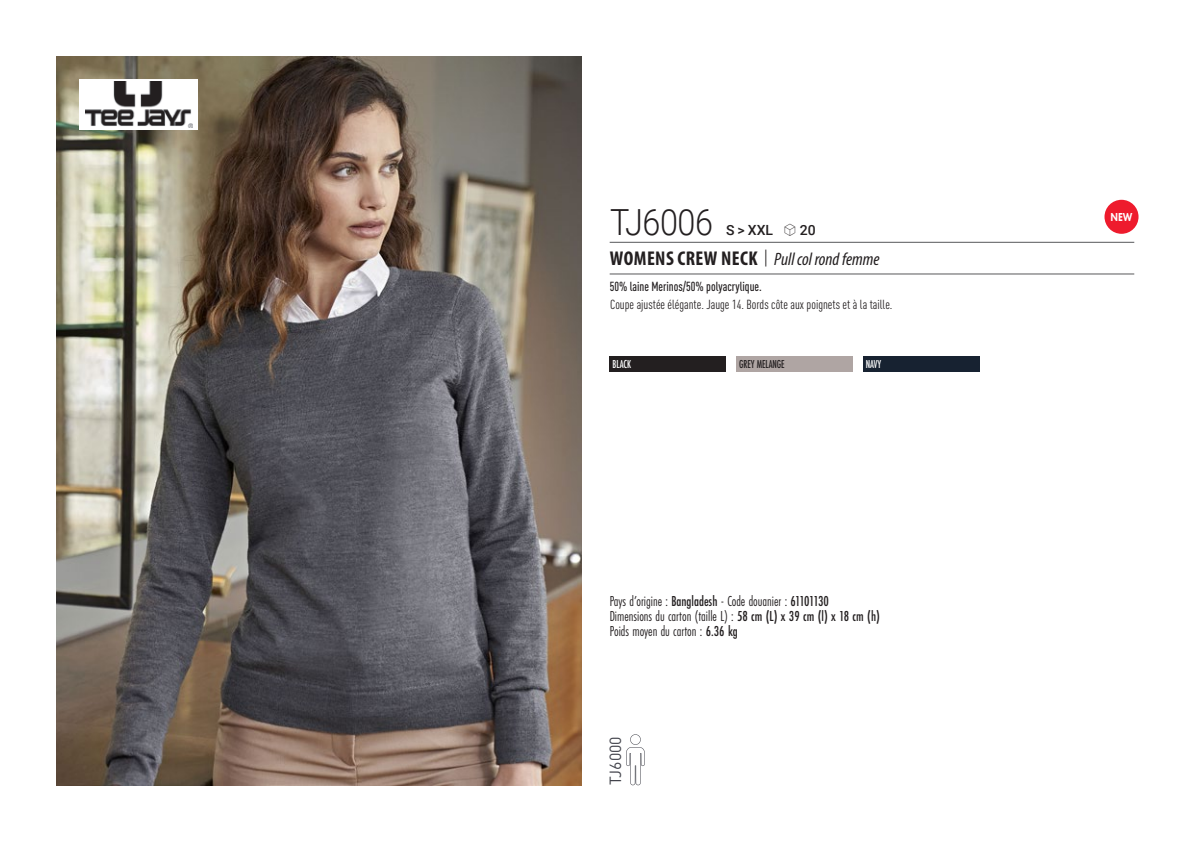
<style>
.page{position:relative;width:1191px;height:842px;background:#fff}
.page>*{position:absolute;margin:0;border:0;box-sizing:border-box;transform-origin:0 0}
.t1{font:300 36px "Roboto";letter-spacing:-.015em;color:#231f20;scale:.9 1}
.t2{font:italic 18px "Myriad Variable Concept";color:#231f20}
.t3{font:16px "DIN Pro";color:#43444c}
.t4{font:15px "Futura PT Cond";color:#231f20;scale:.95 1}
.t5{font:500 14px "Roboto";color:#231f20}
.t6{font:condensed 13px "DIN Pro";color:#231f20}
.grammage_2020{font:500 condensed 13px "DIN Pro";color:#231f20;scale:.95 1}
.Coloris_nuancier{font:500 12px "Futura PT Cond";letter-spacing:-.01em;color:#231f20;scale:.9 1}
.Coloris_nuancier_bla{font:500 12px "Futura PT Cond";letter-spacing:-.01em;color:#fff;scale:.9 1}
.nuancier_bloc_packsh{font:800 12px "Futura PT";color:#fff;scale:.8 1}
.s1{font-family:"Linotype Shapeshifter";font-weight:400;font-size:16px}
.s2{font-family:"Myriad Pro";font-weight:700;font-style:normal;font-stretch:condensed;font-size:20px}
.s3{font-family:"Roboto Condensed";font-weight:300;font-style:normal;font-size:20px}
.s4{font-weight:500}
</style>
<div class="page">
<img style="left:57px;top:57px;width:524px;height:728px">
<div style="left:609px;top:356px;width:117px;height:16px;background:#231f20"></div>
<div style="left:736px;top:356px;width:116px;height:16px;background:#afa5a3"></div>
<div style="left:863px;top:356px;width:116px;height:16px;background:#172231"></div>
<svg style="left:626px;top:734px;width:18px;height:51px"></svg>
<div style="left:1104px;top:200px;width:34px;height:34px;background:#ee1b2d;border-radius:50%"></div>
<div style="left:79px;top:79px;width:119px;height:51px;background:#fff"></div>
<img style="left:85px;top:82px;width:107px;height:45px">
<hr style="left:609px;top:242px;width:525px;height:1px;background:#57585a">
<hr style="left:609px;top:274px;width:525px;height:1px;background:#57585a">
<p class="t1" style="left:610px;top:197px;width:116px">TJ6006</p>
<p class="t5" style="left:726px;top:220px;width:91px">S &gt; XXL <span class="s1">S</span> 20</p>
<p class="t2" style="left:610px;top:249px;width:271px"><span class="s2">WOMENS CREW NECK</span> <span class="s3">|</span> Pull col rond femme</p>
<p class="grammage_2020" style="left:609px;top:277px;width:162px">50% laine Merinos/50% polyacrylique.</p>
<p class="t6" style="left:610px;top:295px;width:284px">Coupe ajustée élégante. Jauge 14. Bords côte aux poignets et à la taille.</p>
<p class="Coloris_nuancier_bla" style="left:612px;top:357px;width:22px">BLACK</p>
<p class="Coloris_nuancier" style="left:739px;top:357px;width:52px">GREY MELANGE</p>
<p class="Coloris_nuancier_bla" style="left:866px;top:357px;width:18px">NAVY</p>
<p class="t4" style="left:609px;top:592px;width:232px">Pays d’origine : <span class="s4">Bangladesh</span> - Code douanier : <span class="s4">61101130</span></p>
<p class="t4" style="left:609px;top:607px;width:286px">Dimensions du carton (taille L) : <span class="s4">58 cm (L) x 39 cm (l) x 18 cm (h)</span></p>
<p class="t4" style="left:609px;top:622px;width:136px">Poids moyen du carton : <span class="s4">6.36 kg</span></p>
<p class="t3" style="left:602px;top:785px;width:50px;rotate:-90deg">TJ6000</p>
<p class="nuancier_bloc_packsh" style="left:1110px;top:210px;width:29px">NEW</p>
</div>
